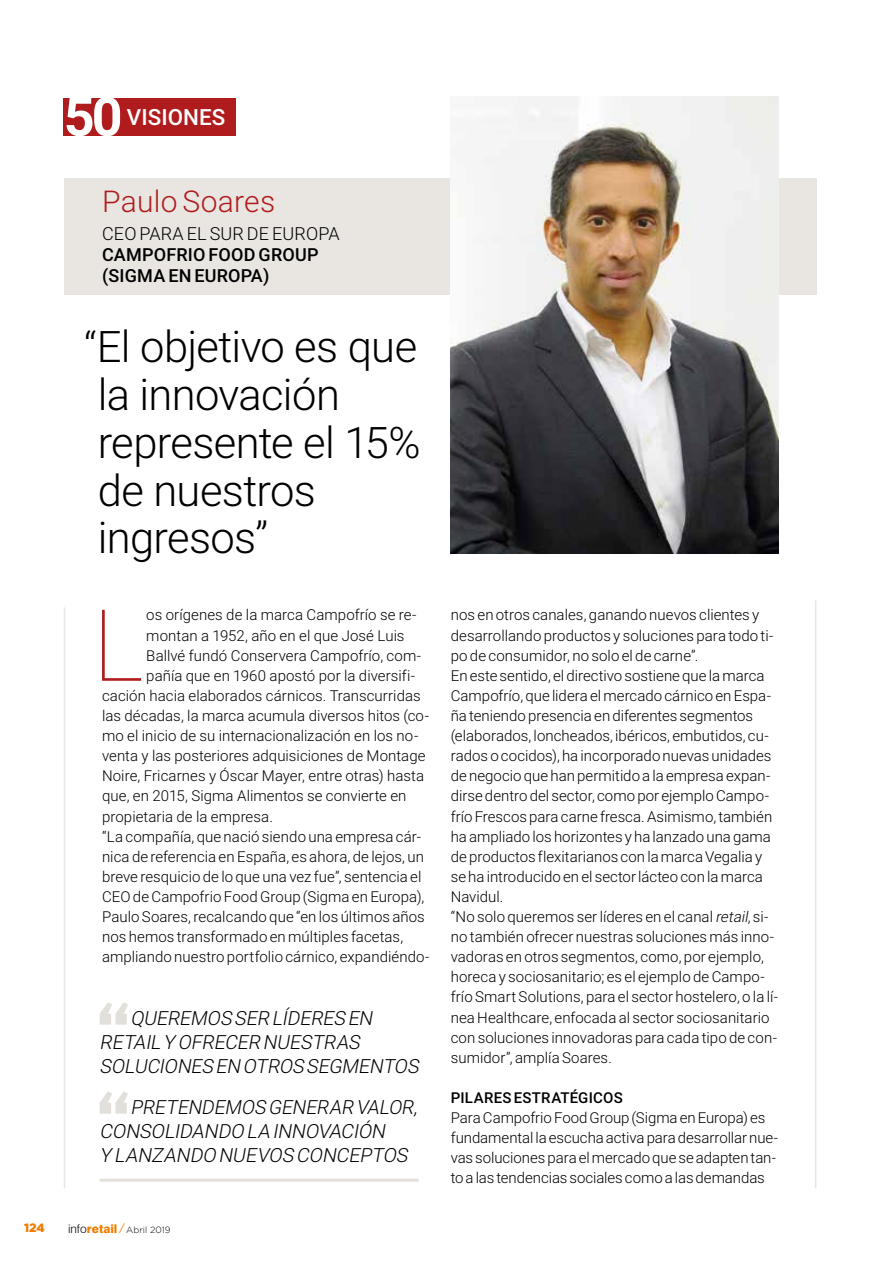
<style>
.page{position:relative;width:893px;height:1263px;background:#fff}
.page>*{position:absolute;margin:0;border:0;box-sizing:border-box;transform-origin:0 0}
.t1{font:100 99.75px "Roboto";color:#b01c1e}
.t2{font:700 53.85px "Roboto";color:#fff}
.t3{font:300 43.5px/48px "Roboto";letter-spacing:-.015em;color:#000}
.t4{font:300 30px "Roboto";letter-spacing:.01em;color:#b01c1e}
.t5{font:500 22.35px "Roboto";letter-spacing:.005em;color:#fff}
.t6{font:italic 300 19.5px/24px "Roboto";color:#000}
.t7{font:500 18px/21px "Roboto";letter-spacing:.01em;color:#000}
.t8{font:300 18px "Roboto";letter-spacing:.01em;color:#000}
.t9{font:300 15px/20.1px "Roboto";letter-spacing:.005em;color:#000}
.t10{font:500 15px "Roboto";letter-spacing:.015em;color:#000}
.t11{font:900 12px "Gotham";color:#ef7d00}
.t12{font:300 9px "Gotham";color:#000}
.s1{font-size:42px}
.s2{font-family:"Swiss 721 BT";font-size:12px}
.s3{font-family:"Swiss 721 BT";font-weight:800;font-size:12px;color:#ef7d00}
.s4{font-family:"News";font-weight:400;font-size:12px;color:#ef7d00}
.s5{font-style:italic}
</style>
<div class="page">
<div style="left:64px;top:178px;width:752px;height:116px;background:#e9e6e2"></div>
<div style="left:64px;top:98px;width:172px;height:38px;background:#b01c1e"></div>
<hr style="left:64px;top:607px;width:1px;height:581px;background:#e9e6e2">
<hr style="left:815px;top:600px;width:1px;height:588px;background:#e9e6e2">
<img style="left:451px;top:97px;width:327px;height:456px">
<hr style="left:100px;top:1179px;width:318px;height:3px;background:#e3e0db">
<svg style="left:100px;top:1002px;width:28px;height:22px"></svg>
<svg style="left:100px;top:1091px;width:28px;height:23px"></svg>
<h2 class="t2" style="left:64px;top:79px;width:60px">50</h2>
<h3 class="t5" style="left:127px;top:102px;width:100px">VISIONES</h3>
<h3 class="t4" style="left:102px;top:180px;width:175px">Paulo Soares</h3>
<p class="t8" style="left:102px;top:221px;width:239px">CEO PARA EL SUR DE EUROPA</p>
<p class="t7" style="left:102px;top:243px;width:218px">CAMPOFRIO FOOD GROUP (SIGMA EN EUROPA)</p>
<h3 class="t3" style="left:98px;top:320px;width:324px;text-indent:-14px"><span class="s1">“</span>El objetivo es que la innovación represente el 15% de nuestros ingresos”</h3>
<h1 class="t1" style="left:92px;top:575px;width:53px">L</h1>
<p class="t9" style="left:146px;top:604px;width:272px">os orígenes de la marca Campofrío se re-</p>
<p class="t9" style="left:146px;top:625px;width:260px">montan a 1952, año en el que José Luis</p>
<p class="t9" style="left:146px;top:645px;width:276px">Ballvé fundó Conservera Campofrío, com-</p>
<p class="t9" style="left:146px;top:665px;width:270px">pañía que en 1960 apostó por la diversifi-</p>
<p class="t9" style="left:102px;top:685px;width:320px">cación hacia elaborados cárnicos. Transcurridas</p>
<p class="t9" style="left:102px;top:705px;width:328px">las décadas, la marca acumula diversos hitos (co-</p>
<p class="t9" style="left:102px;top:725px;width:318px">mo el inicio de su internacionalización en los no-</p>
<p class="t9" style="left:102px;top:745px;width:325px">venta y las posteriores adquisiciones de Montage</p>
<p class="t9" style="left:102px;top:765px;width:323px">Noire, Fricarnes y Óscar Mayer, entre otras) hasta</p>
<p class="t9" style="left:102px;top:785px;width:306px">que, en 2015, Sigma Alimentos se convierte en</p>
<p class="t9" style="left:102px;top:805px;width:172px">propietaria de la empresa.</p>
<p class="t9" style="left:102px;top:826px;width:320px">“La compañía, que nació siendo una empresa cár-</p>
<p class="t9" style="left:102px;top:846px;width:323px">nica de referencia en España, es ahora, de lejos, un</p>
<p class="t9" style="left:102px;top:866px;width:321px">breve resquicio de lo que una vez fue”, sentencia el</p>
<p class="t9" style="left:102px;top:886px;width:324px">CEO de Campofrio Food Group (Sigma en Europa),</p>
<p class="t9" style="left:102px;top:906px;width:324px">Paulo Soares, recalcando que “en los últimos años</p>
<p class="t9" style="left:102px;top:926px;width:303px">nos hemos transformado en múltiples facetas,</p>
<p class="t9" style="left:102px;top:946px;width:329px">ampliando nuestro portfolio cárnico, expandiéndo-</p>
<h3 class="t6" style="left:100px;top:1005px;width:325px;text-indent:31px">QUEREMOS SER LÍDERES EN<br>RETAIL Y OFRECER NUESTRAS<br>SOLUCIONES EN OTROS SEGMENTOS</h3>
<h3 class="t6" style="left:100px;top:1094px;width:324px;text-indent:31px">PRETENDEMOS GENERAR VALOR,<br>CONSOLIDANDO LA INNOVACIÓN<br>Y LANZANDO NUEVOS CONCEPTOS</h3>
<p class="t11" style="left:24px;top:1221px;width:22px">124</p>
<p class="t12" style="left:68px;top:1225px;width:104px"><span class="s2">info</span><span class="s3">retail</span><span class="s4">/</span>Abril 2019</p>
<p class="t9" style="left:451px;top:604px;width:329px">nos en otros canales, ganando nuevos clientes y desarrollando productos y soluciones para todo ti&shy;po de consumidor, no solo el de carne”.<br>En este sentido, el directivo sostiene que la marca Campofrío, que lidera el mercado cárnico en Espa&shy;ña teniendo presencia en diferentes segmentos (elaborados, loncheados, ibéricos, embutidos, cu&shy;rados o cocidos), ha incorporado nuevas unidades de negocio que han permitido a la empresa expan&shy;dirse dentro del sector, como por ejemplo Campo&shy;frío Frescos para carne fresca. Asimismo, también ha ampliado los horizontes y ha lanzado una gama de productos flexitarianos con la marca Vegalia y se ha introducido en el sector lácteo con la marca Navidul.<br>“No solo queremos ser líderes en el canal <span class="s5">retail</span>, si&shy;no también ofrecer nuestras soluciones más inno&shy;vadoras en otros segmentos, como, por ejemplo, horeca y sociosanitario; es el ejemplo de Campo&shy;frío Smart Solutions, para el sector hostelero, o la lí&shy;nea Healthcare, enfocada al sector sociosanitario con soluciones innovadoras para cada tipo de con&shy;sumidor”, amplía Soares.</p>
<p class="t10" style="left:451px;top:1087px;width:174px">PILARES ESTRATÉGICOS</p>
<p class="t9" style="left:451px;top:1107px;width:329px">Para Campofrio Food Group (Sigma en Europa) es fundamental la escucha activa para desarrollar nue&shy;vas soluciones para el mercado que se adapten tan&shy;to a las tendencias sociales como a las demandas</p>
</div>
